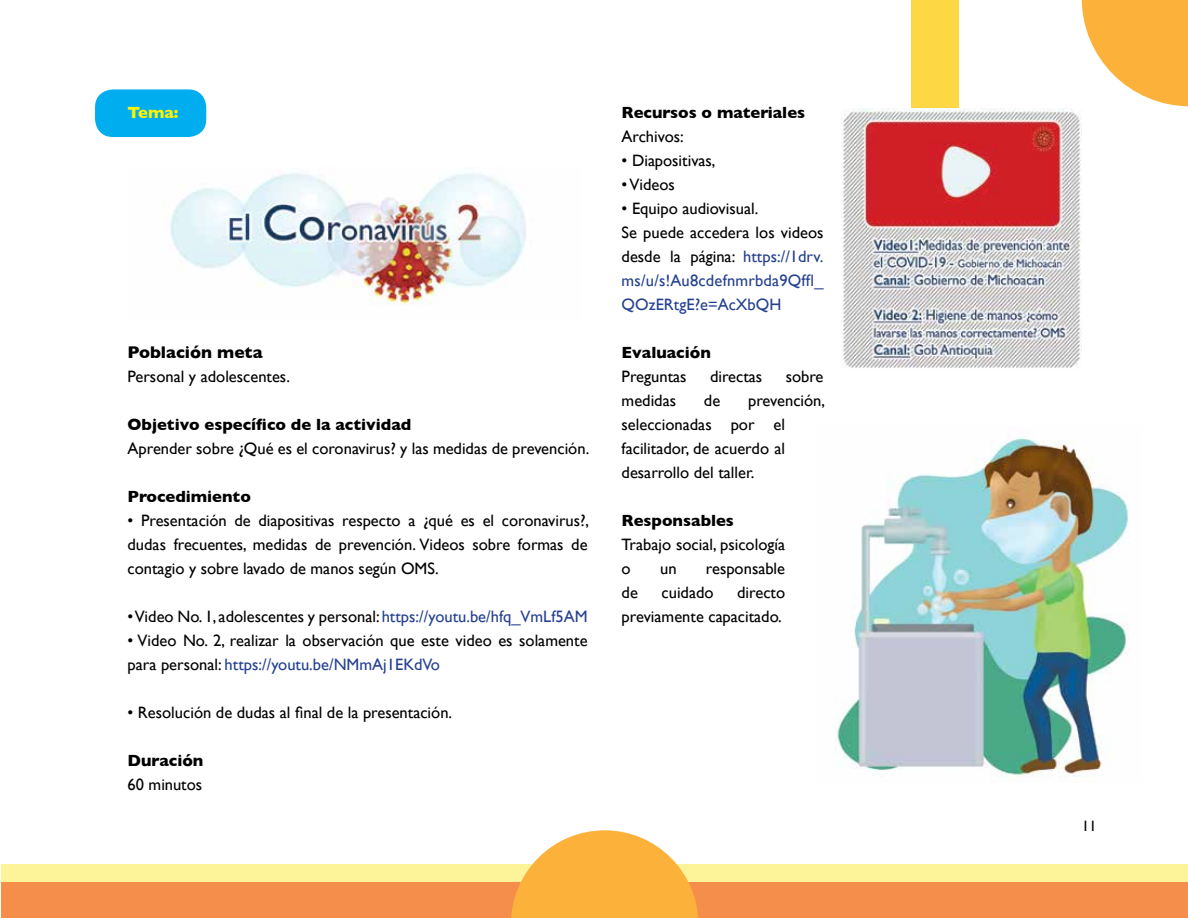
<style>
.page{position:relative;width:1188px;height:918px;background:#fff}
.page>*{position:absolute;margin:0;border:0;box-sizing:border-box;transform-origin:0 0}
.t1{font:700 17.25px "Gill Sans";color:#000}
.t2{font:16.5px/24px "Gill Sans";color:#000}
.t3{font:700 16.5px "Gill Sans";color:#000}
.t4{font:700 16.5px "Gill Sans";color:#fff200}
.t5{font:15px "Gill Sans";color:#000}
.s1{color:#25408f}
</style>
<div class="page">
<div style="left:1px;top:864px;width:1187px;height:54px;background:#fdf49a"></div>
<div style="left:1px;top:883px;width:1187px;height:35px;background:#f68e4b"></div>
<svg style="left:1082px;top:0;width:106px;height:106px"></svg>
<svg style="left:511px;top:830px;width:187px;height:88px"></svg>
<div style="left:95px;top:89px;width:111px;height:48px;background:#00aeef;border-radius:18px"></div>
<div style="left:911px;top:0;width:48px;height:123px;background:#fed744"></div>
<img style="left:837px;top:436px;width:292px;height:347px">
<img style="left:170px;top:173px;width:356px;height:132px">
<img style="left:841px;top:109px;width:241px;height:259px">
<p class="t4" style="left:128px;top:99px;width:52px">Tema:</p>
<p class="t1" style="left:128px;top:338px;width:137px">Población meta</p>
<p class="t2" style="left:128px;top:364px;width:164px">Personal y adolescentes.</p>
<p class="t3" style="left:128px;top:411px;width:285px">Objetivo específico de la actividad</p>
<p class="t2" style="left:128px;top:436px;width:463px">Aprender sobre ¿Qué es el coronavirus? y las medidas de prevención.</p>
<p class="t3" style="left:128px;top:483px;width:125px">Procedimiento</p>
<p class="t2" style="left:128px;top:508px;width:463px;text-align:justify">• Presentación de diapositivas respecto a ¿qué es el coronavirus?, dudas frecuentes, medidas de prevención. Videos sobre formas de contagio y sobre lavado de manos según OMS.</p>
<p class="t2" style="left:128px;top:604px;width:462px">• Video No. 1, adolescentes y personal: <span class="s1">https://youtu.be/hfq_VmLf5AM</span></p>
<p class="t2" style="left:128px;top:628px;width:462px">• Video No. 2, realizar la observación que este video es solamente para personal: <span class="s1">https://youtu.be/NMmAj1EKdVo</span></p>
<p class="t2" style="left:128px;top:700px;width:326px">• Resolución de dudas al final de la presentación.</p>
<p class="t3" style="left:128px;top:747px;width:77px">Duración</p>
<p class="t2" style="left:128px;top:772px;width:76px">60 minutos</p>
<p class="t3" style="left:622px;top:99px;width:185px">Recursos o materiales</p>
<p class="t2" style="left:622px;top:124px;width:64px">Archivos:</p>
<p class="t2" style="left:622px;top:148px;width:95px">• Diapositivas,</p>
<p class="t2" style="left:622px;top:172px;width:55px">• Videos</p>
<p class="t2" style="left:622px;top:196px;width:203px">• Equipo audiovisual.<br>Se puede accedera los videos desde la página: <span class="s1">https://1drv. ms/u/s!Au8cdefnmrbda9Qffl_<br>QOzERtgE?e=AcXbQH</span></p>
<p class="t3" style="left:622px;top:339px;width:91px">Evaluación</p>
<p class="t2" style="left:622px;top:364px;width:66px">Preguntas</p>
<p class="t2" style="left:710px;top:364px;width:54px">directas</p>
<p class="t2" style="left:786px;top:364px;width:39px">sobre</p>
<p class="t2" style="left:622px;top:388px;width:56px">medidas</p>
<p class="t2" style="left:704px;top:388px;width:18px">de</p>
<p class="t2" style="left:622px;top:388px;width:205px;text-indent:127px">prevención, seleccionadas por el facilitador, de acuerdo al desarrollo del taller.</p>
<p class="t3" style="left:622px;top:507px;width:114px">Responsables</p>
<p class="t2" style="left:622px;top:532px;width:165px">Trabajo social, psicología o</p>
<p class="t2" style="left:660px;top:556px;width:18px">un</p>
<p class="t2" style="left:706px;top:556px;width:81px">responsable</p>
<p class="t2" style="left:622px;top:580px;width:18px">de</p>
<p class="t2" style="left:662px;top:580px;width:54px">cuidado</p>
<p class="t2" style="left:622px;top:580px;width:165px;text-align:right">directo<br>previamente capacitado.</p>
<p class="t5" style="left:1082px;top:817px;width:16px">11</p>
</div>
